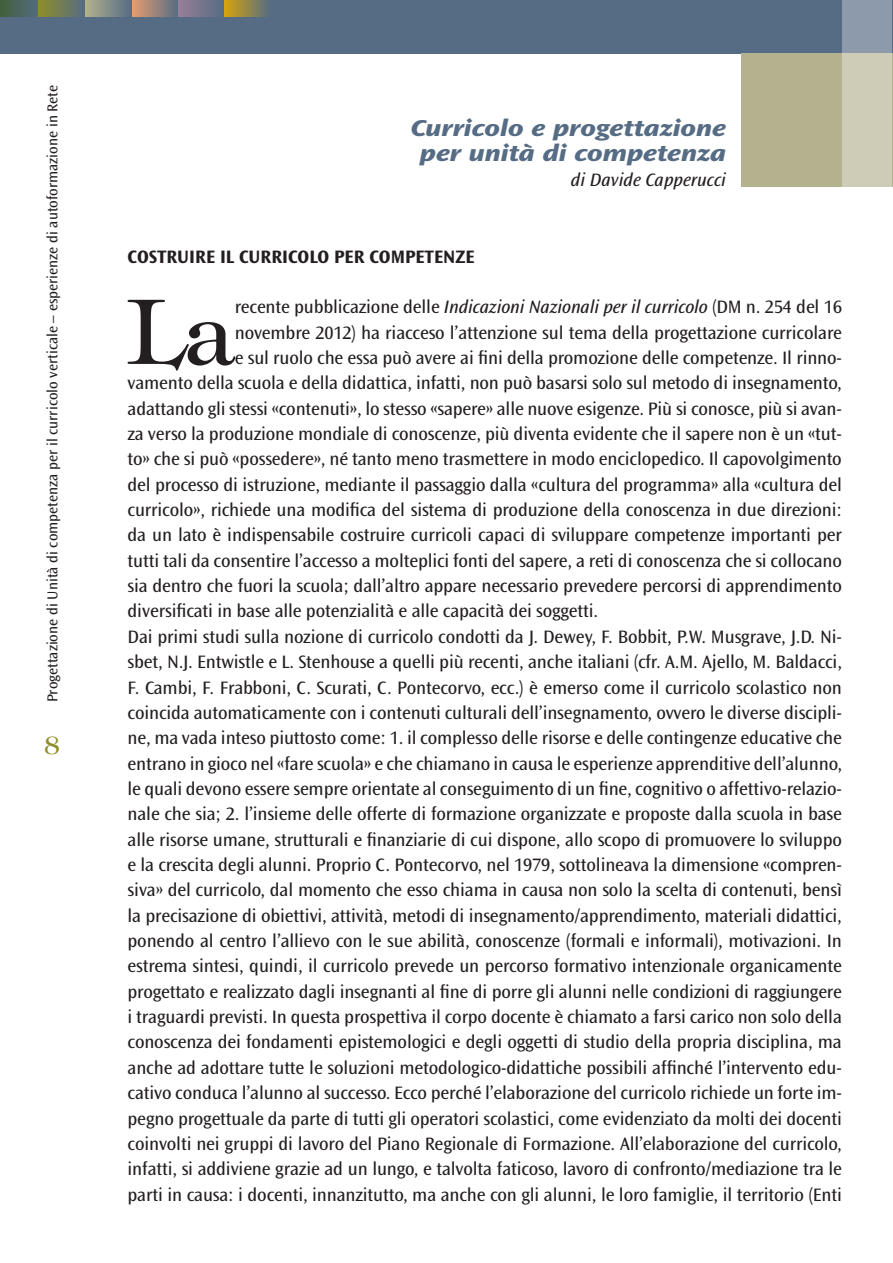
<style>
.page{position:relative;width:893px;height:1263px;background:#fff}
.page>*{position:absolute;margin:0;border:0;box-sizing:border-box;transform-origin:0 0}
.t1{font:89.7px "Tiffany Std";color:#231f20}
.t2{font:italic 800 expanded 24px/25.3px "Ocean Sans Std";color:#556c84;text-align:center}
.t3{font:24px "Tiffany Std";color:#8f8e2a}
.t4{font:18.75px "Ocean Sans Std";letter-spacing:-.01em;color:#231f20}
.t5{font:700 18.75px "Ocean Sans Std";color:#231f20}
.t6{font:italic 18.75px "Ocean Sans Std";color:#231f20}
.t7{font:15px "Ocean Sans Std";color:#231f20}
.s1{font-style:italic}
</style>
<div class="page">
<div style="left:0;top:0;width:893px;height:53px;background:#556c84"></div>
<div style="left:843px;top:0;width:49px;height:53px;background:#8d9aab"></div>
<div style="left:178px;top:0;width:46px;height:17px;background:linear-gradient(to right,#997f98,#586c84)"></div>
<div style="left:38px;top:0;width:46px;height:17px;background:linear-gradient(to right,#8f8e29,#586d7f)"></div>
<div style="left:132px;top:0;width:46px;height:17px;background:linear-gradient(to right,#e59d6f,#5c6e83)"></div>
<div style="left:85px;top:0;width:46px;height:17px;background:linear-gradient(to right,#b3b18e,#596f84)"></div>
<div style="left:224px;top:0;width:46px;height:17px;background:linear-gradient(to right,#d6a50b,#5a6e7e)"></div>
<div style="left:0;top:0;width:38px;height:17px;background:linear-gradient(to right,#42603a,#536b7e)"></div>
<div style="left:741px;top:53px;width:152px;height:133px;background:#b3b18e"></div>
<div style="left:843px;top:53px;width:49px;height:133px;background:#cecbb6"></div>
<p class="t7" style="left:44px;top:702px;width:619px;rotate:-90deg">Progettazione di Unità di competenza per il curricolo verticale – esperienze di autoformazione in Rete</p>
<p class="t3" style="left:45px;top:730px;width:16px">8</p>
<p class="t2" style="left:411px;top:115px;width:317px">Curricolo e progettazione per unità di competenza</p>
<p class="t6" style="left:571px;top:170px;width:157px">di Davide Capperucci</p>
<p class="t5" style="left:128px;top:246px;width:143px">COSTRUIRE IL CURRIC</p>
<p class="t5" style="left:298px;top:246px;width:48px">OLO PER</p>
<p class="t5" style="left:369px;top:246px;width:104px">COMPETENZE</p>
<h1 class="t1" style="left:126px;top:277px;width:110px">La</h1>
<p class="t4" style="left:235px;top:297px;width:609px">recente pubblicazione delle <span class="s1">Indicazioni Nazionali per il curricolo</span> (DM n. 254 del 16</p>
<p class="t4" style="left:235px;top:322px;width:609px">novembre 2012) ha riacceso l’attenzione sul tema della progettazione curricolare</p>
<p class="t4" style="left:235px;top:347px;width:609px">e sul ruolo che essa può avere ai fini della promozione delle competenze. Il rinno-</p>
<p class="t4" style="left:128px;top:373px;width:716px">vamento della scuola e della didattica, infatti, non può basarsi solo sul metodo di insegnamento,</p>
<p class="t4" style="left:128px;top:398px;width:716px">adattando gli stessi «contenuti», lo stesso «sapere» alle nuove esigenze. Più si conosce, più si avan-</p>
<p class="t4" style="left:128px;top:423px;width:716px">za verso la produzione mondiale di conoscenze, più diventa evidente che il sapere non è un «tut-</p>
<p class="t4" style="left:128px;top:449px;width:716px">to» che si può «possedere», né tanto meno trasmettere in modo enciclopedico. Il capovolgimento</p>
<p class="t4" style="left:128px;top:474px;width:716px">del processo di istruzione, mediante il passaggio dalla «cultura del programma» alla «cultura del</p>
<p class="t4" style="left:128px;top:499px;width:716px">curricolo», richiede una modifica del sistema di produzione della conoscenza in due direzioni:</p>
<p class="t4" style="left:128px;top:525px;width:716px">da un lato è indispensabile costruire curricoli capaci di sviluppare competenze importanti per</p>
<p class="t4" style="left:128px;top:550px;width:716px">tutti tali da consentire l’accesso a molteplici fonti del sapere, a reti di conoscenza che si collocano</p>
<p class="t4" style="left:128px;top:575px;width:716px">sia dentro che fuori la scuola; dall’altro appare necessario prevedere percorsi di apprendimento</p>
<p class="t4" style="left:128px;top:601px;width:472px">diversificati in base alle potenzialità e alle capacità dei soggetti.</p>
<p class="t4" style="left:128px;top:626px;width:716px">Dai primi studi sulla nozione di curricolo condotti da J. Dewey, F. Bobbit, P.W. Musgrave, J.D. Ni-</p>
<p class="t4" style="left:128px;top:652px;width:716px">sbet, N.J. Entwistle e L. Stenhouse a quelli più recenti, anche italiani (cfr. A.M. Ajello, M. Baldacci,</p>
<p class="t4" style="left:128px;top:677px;width:716px">F. Cambi, F. Frabboni, C. Scurati, C. Pontecorvo, ecc.) è emerso come il curricolo scolastico non</p>
<p class="t4" style="left:128px;top:702px;width:716px">coincida automaticamente con i contenuti culturali dell’insegnamento, ovvero le diverse discipli-</p>
<p class="t4" style="left:128px;top:728px;width:716px">ne, ma vada inteso piuttosto come: 1. il complesso delle risorse e delle contingenze educative che</p>
<p class="t4" style="left:128px;top:753px;width:716px">entrano in gioco nel «fare scuola» e che chiamano in causa le esperienze apprenditive dell’alunno,</p>
<p class="t4" style="left:128px;top:778px;width:716px">le quali devono essere sempre orientate al conseguimento di un fine, cognitivo o affettivo-relazio-</p>
<p class="t4" style="left:128px;top:804px;width:716px">nale che sia; 2. l’insieme delle offerte di formazione organizzate e proposte dalla scuola in base</p>
<p class="t4" style="left:128px;top:829px;width:716px">alle risorse umane, strutturali e finanziarie di cui dispone, allo scopo di promuovere lo sviluppo</p>
<p class="t4" style="left:128px;top:854px;width:716px">e la crescita degli alunni. Proprio C. Pontecorvo, nel 1979, sottolineava la dimensione «compren-</p>
<p class="t4" style="left:128px;top:880px;width:716px">siva» del curricolo, dal momento che esso chiama in causa non solo la scelta di contenuti, bensì</p>
<p class="t4" style="left:128px;top:905px;width:716px">la precisazione di obiettivi, attività, metodi di insegnamento/apprendimento, materiali didattici,</p>
<p class="t4" style="left:128px;top:930px;width:716px">ponendo al centro l’allievo con le sue abilità, conoscenze (formali e informali), motivazioni. In</p>
<p class="t4" style="left:128px;top:956px;width:716px">estrema sintesi, quindi, il curricolo prevede un percorso formativo intenzionale organicamente</p>
<p class="t4" style="left:128px;top:981px;width:716px">progettato e realizzato dagli insegnanti al fine di porre gli alunni nelle condizioni di raggiungere</p>
<p class="t4" style="left:128px;top:1006px;width:716px">i traguardi previsti. In questa prospettiva il corpo docente è chiamato a farsi carico non solo della</p>
<p class="t4" style="left:128px;top:1032px;width:716px">conoscenza dei fondamenti epistemologici e degli oggetti di studio della propria disciplina, ma</p>
<p class="t4" style="left:128px;top:1057px;width:716px">anche ad adottare tutte le soluzioni metodologico-didattiche possibili affinché l’intervento edu-</p>
<p class="t4" style="left:128px;top:1082px;width:716px">cativo conduca l’alunno al successo. Ecco perché l’elaborazione del curricolo richiede un forte im-</p>
<p class="t4" style="left:128px;top:1108px;width:716px">pegno progettuale da parte di tutti gli operatori scolastici, come evidenziato da molti dei docenti</p>
<p class="t4" style="left:128px;top:1133px;width:716px">coinvolti nei gruppi di lavoro del Piano Regionale di Formazione. All’elaborazione del curricolo,</p>
<p class="t4" style="left:128px;top:1159px;width:716px">infatti, si addiviene grazie ad un lungo, e talvolta faticoso, lavoro di confronto/mediazione tra le</p>
<p class="t4" style="left:128px;top:1184px;width:716px">parti in causa: i docenti, innanzitutto, ma anche con gli alunni, le loro famiglie, il territorio (Enti</p>
</div>
